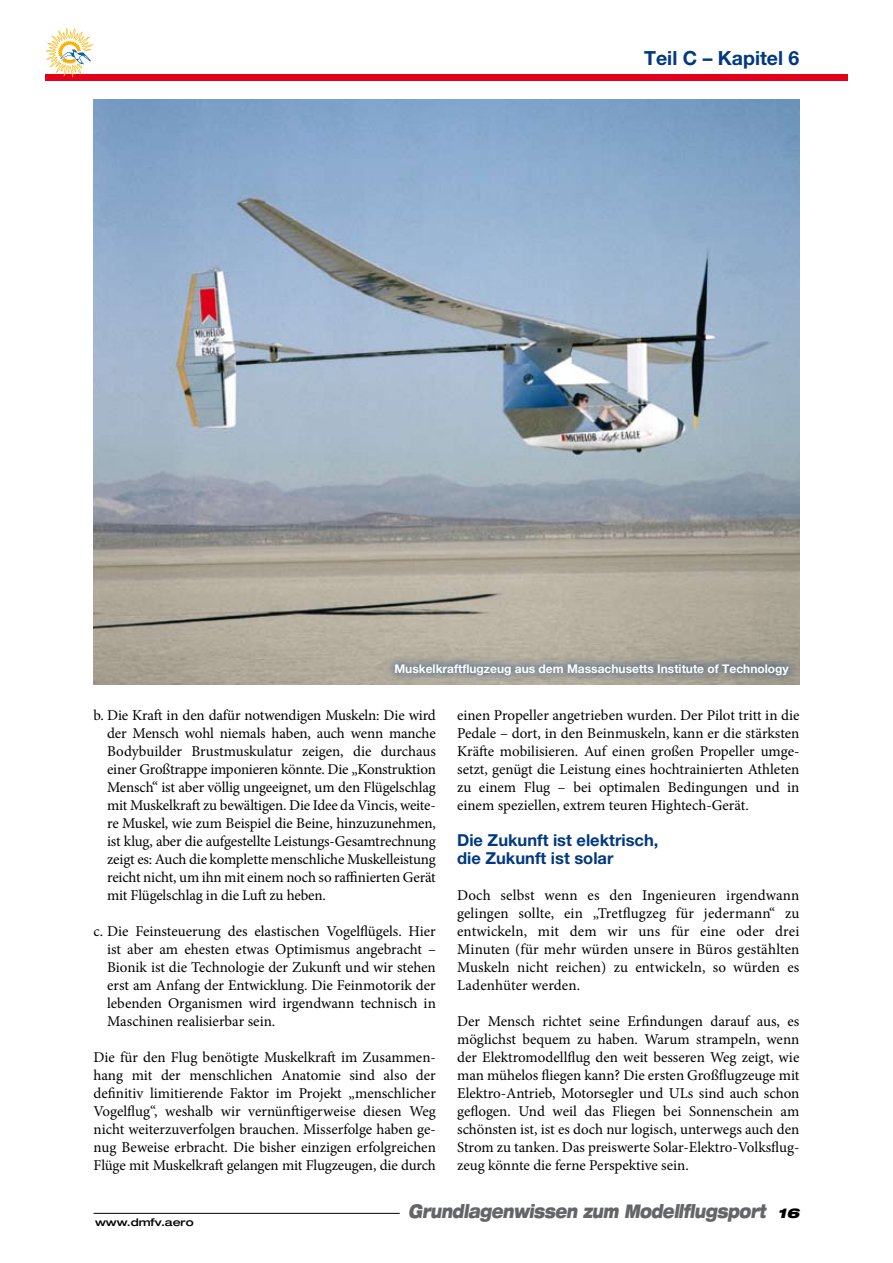
<style>
.page{position:relative;width:893px;height:1263px;background:#fff}
.page>*{position:absolute;margin:0;border:0;box-sizing:border-box;transform-origin:0 0}
.t1{font:700 19.5px "Helvetica Neue";color:#003882}
.t2{font:italic 900 expanded 18.9px "Helvetica Neue";letter-spacing:-.025em;color:#646567;scale:.71 1}
.t3{font:700 16.5px/18px "Helvetica Neue";color:#003882}
.t4{font:15px/18px "Minion Pro";letter-spacing:-.005em;color:#000;text-align:justify}
.t5{font:700 12px "Helvetica Neue";color:#fff}
.t6{font:500 expanded 10.5px "Helvetica Neue";color:#000;scale:1.05 1}
.s1{font-size:13.5px;color:#000}
</style>
<div class="page">
<div style="left:45px;top:74px;width:803px;height:7px;background:#e2001a"></div>
<svg style="left:45px;top:28px;width:49px;height:50px"></svg>
<hr style="left:94px;top:1213px;width:306px;height:1px;background:#000">
<img style="left:94px;top:100px;width:705px;height:584px">
<svg style="left:385px;top:654px;width:412px;height:29px;background:#979994"></svg>
<h1 class="t1" style="left:644px;top:46px;width:157px">Teil C – Kapitel 6</h1>
<p class="t5" style="left:394px;top:661px;width:396px">Muskelkraftflugzeug aus dem Massachusetts Institute of Technology</p>
<p class="t4" style="left:107px;top:706px;width:330px;text-indent:-14px">b. Die Kraft in den dafür notwendigen Muskeln: Die wird der Mensch wohl niemals haben, auch wenn manche Bodybuilder Brustmuskulatur zeigen, die durchaus einer Großtrappe imponieren könnte. Die „Konstruktion Mensch“ ist aber völlig ungeeignet, um den Flügelschlag mit Muskelkraft zu bewältigen. Die Idee da Vincis, weite&shy;re Muskel, wie zum Beispiel die Beine, hinzuzunehmen, ist klug, aber die aufgestellte Leistungs-Gesamtrechnung zeigt es: Auch die komplette menschliche Muskelleistung reicht nicht, um ihn mit einem noch so raffinierten Gerät mit Flügelschlag in die Luft zu heben.</p>
<p class="t4" style="left:107px;top:922px;width:330px;text-indent:-14px">c. Die Feinsteuerung des elastischen Vogelflügels. Hier ist aber am ehesten etwas Optimismus angebracht – Bionik ist die Technologie der Zukunft und wir stehen erst am Anfang der Entwicklung. Die Feinmotorik der lebenden Organismen wird irgendwann technisch in Maschinen realisierbar sein.</p>
<p class="t4" style="left:94px;top:1048px;width:344px">Die für den Flug benötigte Muskelkraft im Zusammen&shy;hang mit der menschlichen Anatomie sind also der definitiv limitierende Faktor im Projekt „menschlicher Vogelflug“, weshalb wir vernünftigerweise diesen Weg nicht weiterzuverfolgen brauchen. Misserfolge haben ge&shy;nug Beweise erbracht. Die bisher einzigen erfolgreichen Flüge mit Muskelkraft gelangen mit Flugzeugen, die durch</p>
<p class="t4" style="left:457px;top:706px;width:344px">einen Propeller angetrieben wurden. Der Pilot tritt in die Pedale – dort, in den Beinmuskeln, kann er die stärksten Kräfte mobilisieren. Auf einen großen Propeller umge&shy;setzt, genügt die Leistung eines hochtrainierten Athleten zu einem Flug – bei optimalen Bedingungen und in einem speziellen, extrem teuren Hightech-Gerät.</p>
<p class="t3" style="left:457px;top:831px;width:203px">Die Zukunft ist elektrisch, die Zukunft ist solar</p>
<p class="t4" style="left:457px;top:886px;width:344px">Doch selbst wenn es den Ingenieuren irgendwann gelingen sollte, ein „Tretflugzeg für jedermann“ zu entwickeln, mit dem wir uns für eine oder drei Minuten (für mehr würden unsere in Büros gestählten Muskeln nicht reichen) zu entwickeln, so würden es Ladenhüter werden.</p>
<p class="t4" style="left:457px;top:1012px;width:344px">Der Mensch richtet seine Erfindungen darauf aus, es möglichst bequem zu haben. Warum strampeln, wenn der Elektromodellflug den weit besseren Weg zeigt, wie man mühelos fliegen kann? Die ersten Großflugzeuge mit Elektro-Antrieb, Motorsegler und ULs sind auch schon geflogen. Und weil das Fliegen bei Sonnenschein am schönsten ist, ist es doch nur logisch, unterwegs auch den Strom zu tanken. Das preiswerte Solar-Elektro-Volksflug&shy;zeug könnte die ferne Perspektive sein.</p>
<p class="t6" style="left:95px;top:1216px;width:95px">www.dmfv.aero</p>
<p class="t2" style="left:408px;top:1199px;width:552px">Grundlagenwissen zum Modellflugsport <span class="s1">16</span></p>
</div>
